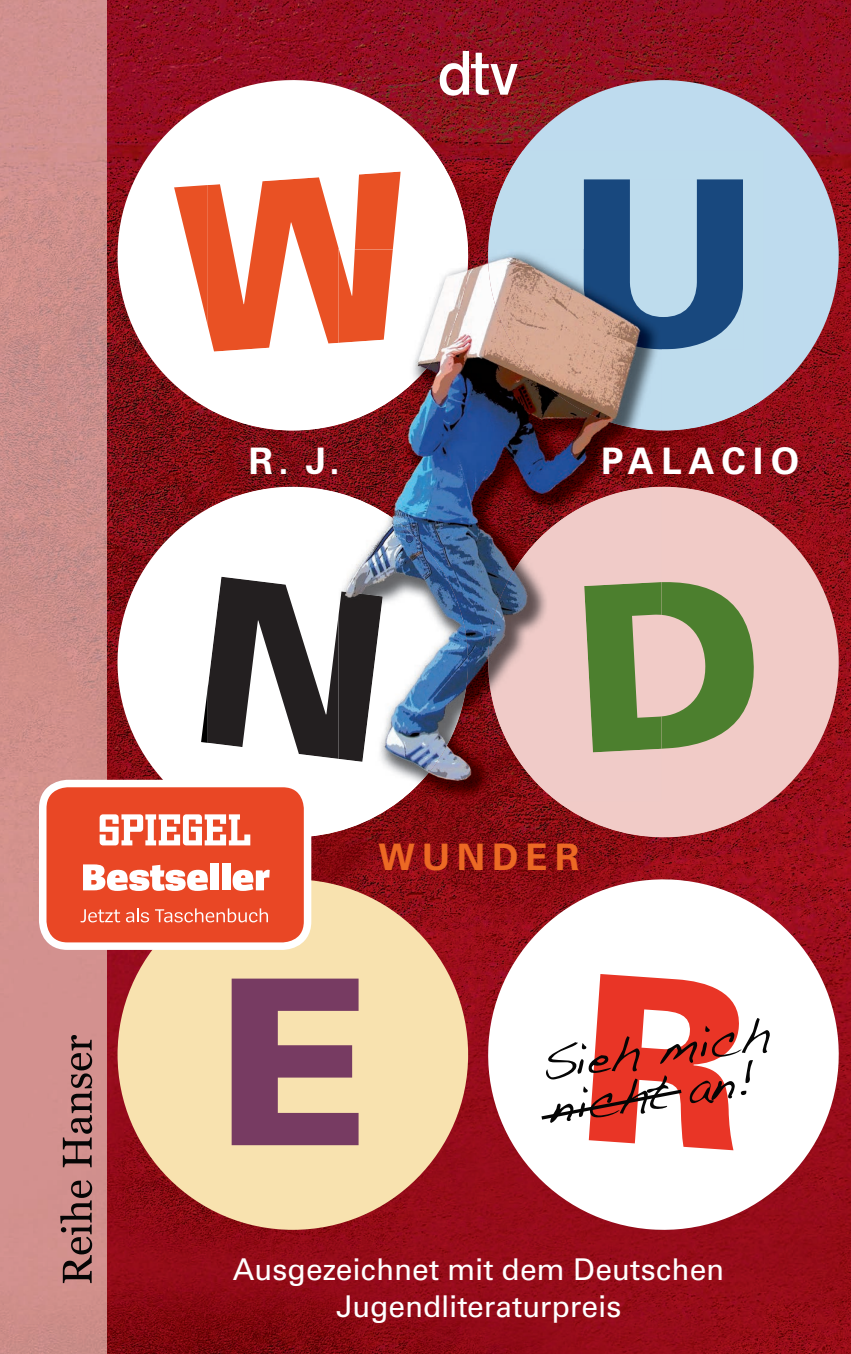
<style>
.page{position:relative;width:851px;height:1354px;background:#fff}
.page>*{position:absolute;margin:0;border:0;box-sizing:border-box;transform-origin:0 0}
.t1{font:900 230.75px "Univers";color:#773b62}
.t2{font:48px/43px "Handwriting Dakota";color:#050505}
.t3{font:700 36.5px "Univers S";letter-spacing:.19em;color:#fff}
.t4{font:700 36.5px "Univers S";letter-spacing:.19em;color:#ec6924}
.t5{font:30px/37.5px "Univers S";letter-spacing:-.005em;color:#fff;text-align:center}
</style>
<div class="page">
<img style="left:850px;top:0;width:1px;height:1354px">
<img style="left:106px;top:0;width:744px;height:168px">
<img style="left:106px;top:168px;width:149px;height:1186px">
<img style="left:702px;top:168px;width:148px;height:1186px">
<img style="left:255px;top:864px;width:447px;height:490px">
<img style="left:0;top:0;width:106px;height:1354px">
<svg style="left:111px;top:74px;width:363px;height:363px"></svg>
<div style="left:488px;top:80px;width:350px;height:350px;background:#bedbee;border-radius:50%"></div>
<svg style="left:107px;top:476px;width:101px;height:304px"></svg>
<svg style="left:763px;top:482px;width:80px;height:360px;fill:#f1cbc7"></svg>
<div style="left:117px;top:879px;width:351px;height:350px;background:#f8e2af;border-radius:50%"></div>
<svg style="left:481px;top:873px;width:363px;height:363px"></svg>
<img style="left:208px;top:151px;width:555px;height:336px">
<img style="left:208px;top:151px;width:260px;height:279px">
<img style="left:488px;top:151px;width:275px;height:279px">
<img style="left:583px;top:179px;width:160px;height:170px">
<img style="left:311px;top:801px;width:452px;height:63px">
<img style="left:208px;top:487px;width:191px;height:350px">
<img style="left:208px;top:576px;width:130px;height:183px">
<img style="left:556px;top:487px;width:207px;height:350px">
<img style="left:661px;top:577px;width:96px;height:172px">
<img style="left:338px;top:249px;width:323px;height:552px">
<img style="left:338px;top:249px;width:132px;height:175px">
<img style="left:488px;top:249px;width:173px;height:181px">
<img style="left:583px;top:249px;width:78px;height:100px">
<img style="left:338px;top:493px;width:139px;height:308px">
<img style="left:338px;top:591px;width:44px;height:171px">
<img style="left:483px;top:487px;width:178px;height:314px">
<img style="left:584px;top:582px;width:77px;height:170px">
<svg style="left:439px;top:51px;width:78px;height:45px"></svg>
<svg style="left:60px;top:1180px;width:32px;height:103px"></svg>
<svg style="left:63px;top:1035px;width:29px;height:132px"></svg>
<div style="left:43px;top:783px;width:264px;height:163px;background:#e94725;border-radius:25px"></div>
<div style="left:39px;top:780px;width:272px;height:170px;border:8px solid #fff;border-radius:25px"></div>
<svg style="left:100px;top:814px;width:150px;height:31px"></svg>
<svg style="left:83px;top:864px;width:125px;height:27px"></svg>
<div style="left:210px;top:863px;width:8px;height:27px;background:#fff"></div>
<div style="left:222px;top:863px;width:8px;height:27px;background:#fff"></div>
<svg style="left:232px;top:869px;width:38px;height:22px"></svg>
<svg style="left:81px;top:909px;width:39px;height:13px"></svg>
<svg style="left:126px;top:908px;width:23px;height:14px"></svg>
<svg style="left:155px;top:908px;width:113px;height:14px"></svg>
<svg style="left:174px;top:171px;width:238px;height:182px"></svg>
<svg style="left:538px;top:974px;width:207px;height:176px"></svg>
<p class="t3" style="left:248px;top:440px;width:92px">R. J.</p>
<p class="t3" style="left:601px;top:440px;width:200px">PALACIO</p>
<p class="t4" style="left:378px;top:835px;width:202px">WUNDER</p>
<h1 class="t1" style="left:216px;top:919px;width:155px">E</h1>
<h2 class="t2" style="left:538px;top:1042px;width:231px;rotate:-8deg">Sieh mich nicht an!</h2>
<p class="t5" style="left:233px;top:1250px;width:493px">Ausgezeichnet mit dem Deutschen<br>Jugendliteraturpreis</p>
</div>
